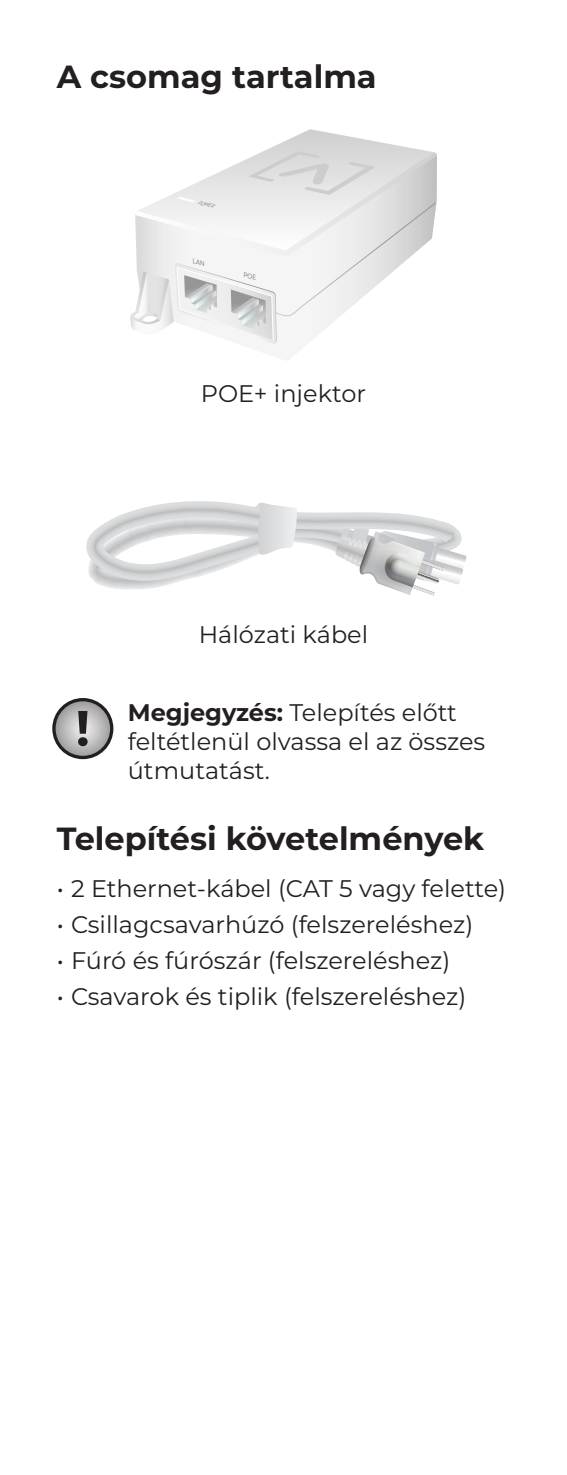
<style>
.page{position:relative;width:567px;height:1475px;background:#fff}
.page>*{position:absolute;margin:0;border:0;box-sizing:border-box;transform-origin:0 0}
.Heading_1{font:700 32px "Montserrat";color:#231f20}
.Note_Text{font:24px/28.8px "Montserrat";color:#231f20}
.Package_Contents_Tex{font:24px "Montserrat";color:#231f20}
.t1{font:italic 700 4.8px "Satoshi Variable";color:#6d6d6d;scale:.92 1}
.s1{font-weight:700}
</style>
<div class="page">
<svg style="left:264px;top:129px;width:162px;height:22px"></svg>
<svg style="left:86px;top:501px;width:381px;height:94px"></svg>
<svg style="left:54px;top:699px;width:58px;height:58px"></svg>
<div style="left:52px;top:698px;width:61px;height:61px;border:3px solid #231f20;border-radius:50%"></div>
<svg style="left:78px;top:710px;width:10px;height:36px"></svg>
<svg style="left:130px;top:151px;width:307px;height:193px"></svg>
<p class="Heading_1" style="left:57px;top:53px;width:321px">A csomag tartalma</p>
<p class="t1" style="left:198px;top:199px;width:19px;rotate:13deg">POWER</p>
<p class="Package_Contents_Tex" style="left:201px;top:377px;width:167px">POE+ injektor</p>
<p class="Package_Contents_Tex" style="left:199px;top:618px;width:171px">Hálózati kábel</p>
<p class="Note_Text" style="left:128px;top:697px;width:359px"><span class="s1">Megjegyzés:</span> Telepítés előtt feltétlenül olvassa el az összes útmutatást.</p>
<p class="Heading_1" style="left:57px;top:815px;width:429px">Telepítési követelmények</p>
<p class="Note_Text" style="left:57px;top:873px;width:451px">• 2 Ethernet-kábel (CAT 5 vagy felette)</p>
<p class="Note_Text" style="left:57px;top:909px;width:418px">• Csillagcsavarhúzó (felszereléshez)</p>
<p class="Note_Text" style="left:57px;top:945px;width:395px">• Fúró és fúrószár (felszereléshez)</p>
<p class="Note_Text" style="left:57px;top:981px;width:411px">• Csavarok és tiplik (felszereléshez)</p>
</div>
